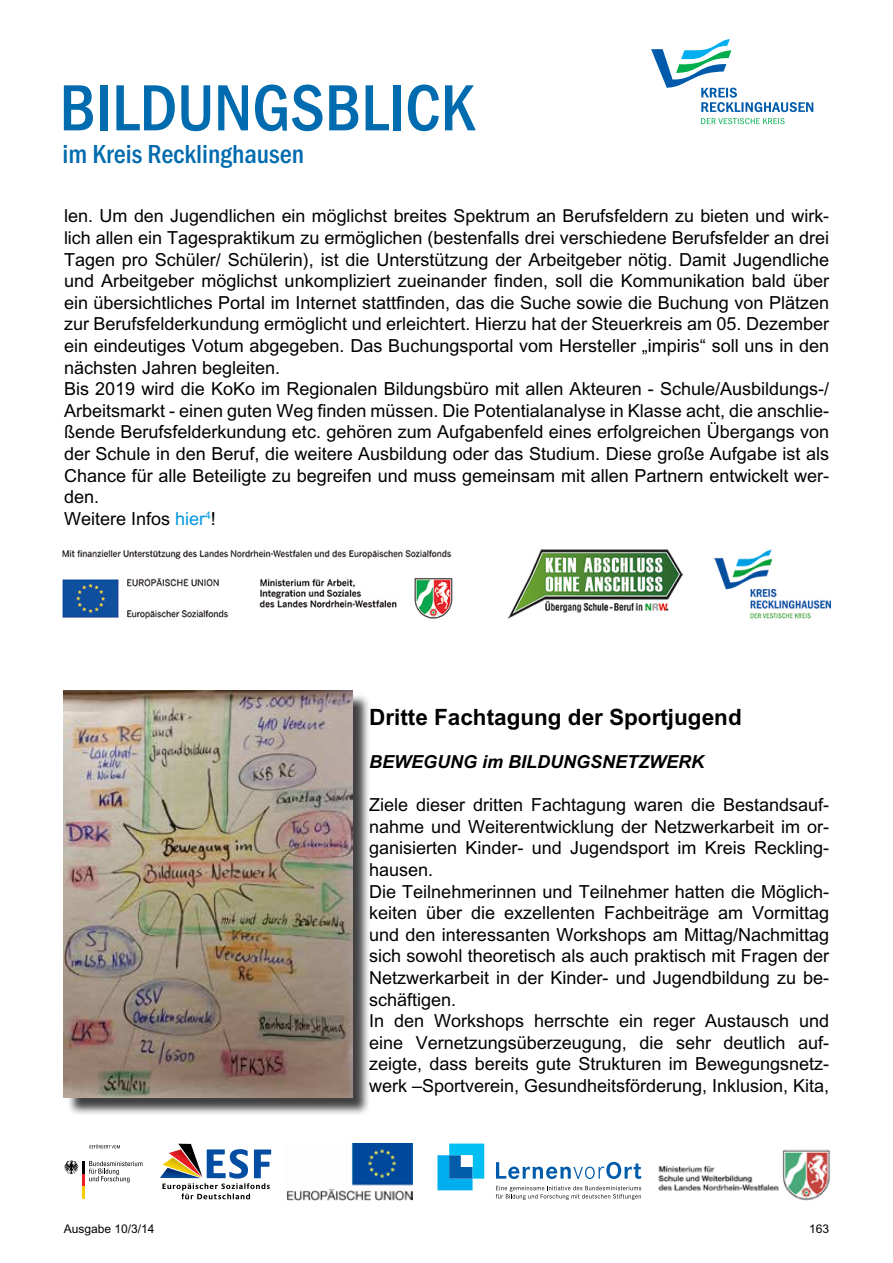
<style>
.page{position:relative;width:893px;height:1263px;background:#fff}
.page>*{position:absolute;margin:0;border:0;box-sizing:border-box;transform-origin:0 0}
.t1{font:500 condensed 67.5px "Franklin Gothic";letter-spacing:.09em;color:#006bae}
.t2{font:500 condensed 27px "Franklin Gothic";color:#006bae}
.t3{font:700 22.5px "Arial";color:#000}
.t4{font:18px/21.6px "Arial";color:#000}
.t5{font:italic 700 18px "Arial";color:#000}
.t6{font:17.85px "Arial";color:#000}
.t7{font:12px "Arial";color:#000}
.s1{font-size:18px}
.s2{font-size:17.85px}
.s3{font-size:17.7px}
.s4{color:#0096dd}
</style>
<div class="page">
<svg style="left:701px;top:118px;width:84px;height:6px"></svg>
<svg style="left:651px;top:39px;width:162px;height:73px"></svg>
<svg style="left:64px;top:1160px;width:78px;height:39px"></svg>
<svg style="left:89px;top:1144px;width:31px;height:4px"></svg>
<svg style="left:160px;top:1144px;width:111px;height:55px"></svg>
<img style="left:287px;top:1144px;width:126px;height:56px">
<svg style="left:437px;top:1143px;width:204px;height:57px"></svg>
<div style="left:461px;top:1155px;width:12px;height:12px;background:#fff"></div>
<img style="left:658px;top:1149px;width:172px;height:52px">
<img style="left:63px;top:549px;width:767px;height:71px">
<div style="left:67px;top:693px;width:304px;height:423px;background:#000;opacity:.75"></div>
<img style="left:64px;top:691px;width:288px;height:406px">
<h1 class="t1" style="left:60px;top:70px;width:411px">Bildungsblick</h1>
<h2 class="t2" style="left:62px;top:139px;width:243px">im Kreis Recklinghausen</h2>
<p class="t6" style="left:64px;top:206px;width:767px"><span class="s1">len. Um</span> den Jugendlichen ein möglichst breites Spektrum an Berufsfeldern zu bieten und wirk-</p>
<p class="t4" style="left:64px;top:227px;width:767px"><span class="s2">lich al</span><span class="s3">len</span> ein Tagespraktikum zu ermöglichen (bestenfalls drei verschiedene Berufsfelder an drei Tagen pro Schüler/ Schülerin), ist die Unterstützung der Arbeitgeber nötig. Damit Jugendliche und Arbeitgeber möglichst unkompliziert zueinander finden, soll die Kommunikation bald über ein übersichtliches Portal im Internet stattfinden, das die Suche sowie die Buchung von Plätzen zur Berufsfelderkundung ermöglicht und erleichtert. Hierzu hat der Steuerkreis am 05. Dezember ein eindeutiges Votum abgegeben. Das Buchungsportal vom Hersteller „impiris“ soll uns in den nächsten Jahren begleiten.<br>Bis 2019 wird die KoKo im Regionalen Bildungsbüro mit allen Akteuren - Schule/Ausbildungs-/ Arbeitsmarkt - einen guten Weg finden müssen. Die Potentialanalyse in Klasse acht, die anschlie&shy;ßende Berufsfelderkundung etc. gehören zum Aufgabenfeld eines erfolgreichen Übergangs von der Schule in den Beruf, die weitere Ausbildung oder das Studium. Diese große Aufgabe ist als Chance für alle Beteiligte zu begreifen und muss gemeinsam mit allen Partnern entwickelt wer&shy;den.<br>Weitere Infos <span class="s4">hier</span><sup>4</sup>!</p>
<p class="t3" style="left:369px;top:704px;width:374px">Dritte Fachtagung der Sportjugend</p>
<p class="t5" style="left:369px;top:751px;width:336px">BEWEGUNG im BILDUNGSNETZWERK</p>
<p class="t4" style="left:369px;top:794px;width:462px">Ziele dieser dritten Fachtagung waren die Bestandsauf&shy;nahme und Weiterentwicklung der Netzwerkarbeit im or&shy;ganisierten Kinder- und Jugendsport im Kreis Reckling&shy;hausen.<br>Die Teilnehmerinnen und Teilnehmer hatten die Möglich&shy;keiten über die exzellenten Fachbeiträge am Vormittag und den interessanten Workshops am Mittag/Nachmittag sich sowohl theoretisch als auch praktisch mit Fragen der Netzwerkarbeit in der Kinder- und Jugendbildung zu be&shy;schäftigen.<br>In den Workshops herrschte ein reger Austausch und eine Vernetzungsüberzeugung, die sehr deutlich auf&shy;zeigte, dass bereits gute Strukturen im Bewegungsnetz&shy;werk –Sportverein, Gesundheitsförderung, Inklusion, Kita,</p>
<p class="t7" style="left:64px;top:1222px;width:92px">Ausgabe 10/3/14</p>
<p class="t7" style="left:809px;top:1222px;width:22px">163</p>
</div>
